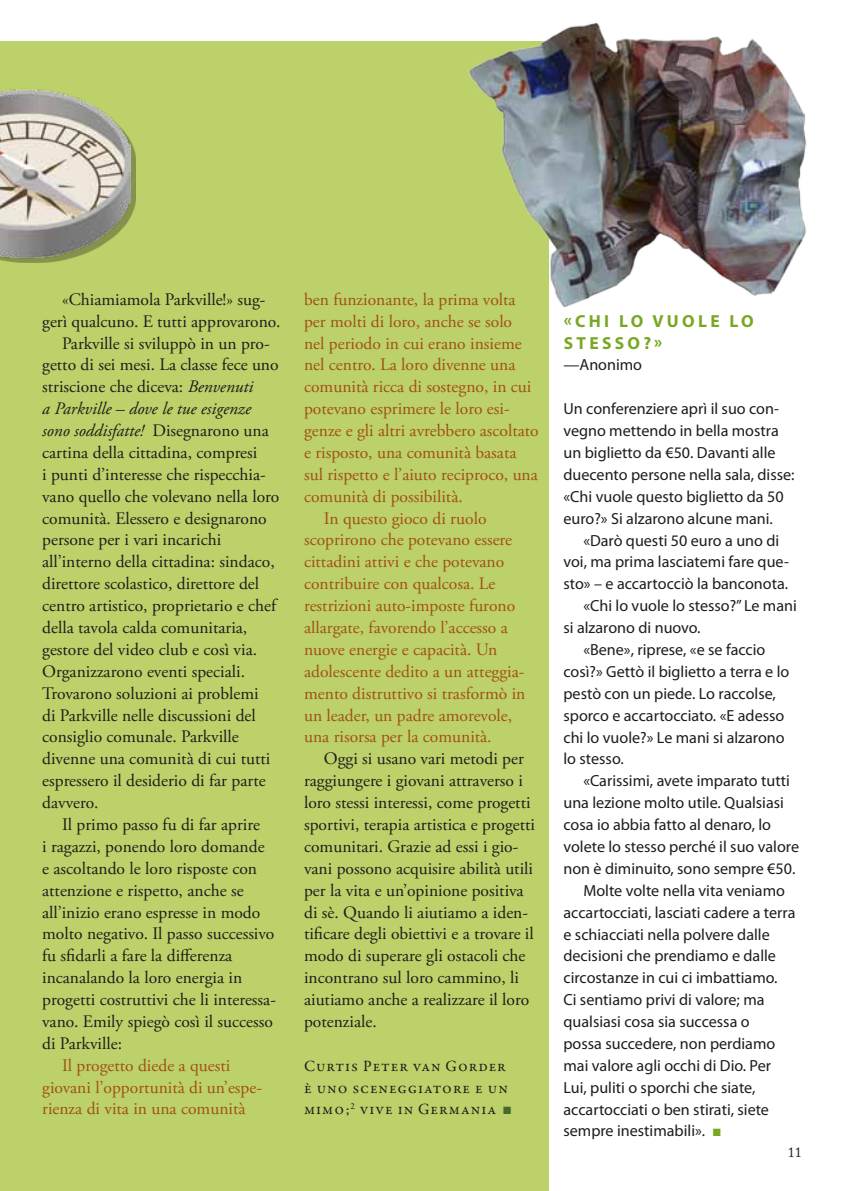
<style>
.page{position:relative;width:844px;height:1191px;background:#fff}
.page>*{position:absolute;margin:0;border:0;box-sizing:border-box;transform-origin:0 0}
.t1{font:17.5px/21.9px "Adobe Garamond Pro";color:#1d1d1b}
.t2{font:17.5px/21.9px "Adobe Garamond Pro";color:#a15017}
.t3{font:italic 17.5px "Adobe Garamond Pro";color:#1d1d1b}
.t4{font:700 17.5px/21.9px "Myriad Pro";letter-spacing:.19em;color:#79a722}
.t5{font:16.1px/21.9px "Myriad Pro";color:#1d1d1b}
.t6{font:15.75px/21.9px "Garamond Premr Pro";letter-spacing:.06em;color:#1d1d1b}
.t7{font:14px "Adobe Caslon Pro";color:#1d1d1b}
.s1{font-style:italic}
.s2{font-style:normal}
.s3{font-family:"Arial";color:#44692a}
.s4{font-family:"Arial";font-size:15.75px;color:#79a722}
</style>
<div class="page">
<div style="left:0;top:42px;width:548px;height:1149px;background:#bcd169"></div>
<div style="left:0;top:95px;width:136px;height:168px;background:#1d1d1b;opacity:.35"></div>
<img style="left:0;top:41px;width:130px;height:222px">
<img style="left:466px;top:22px;width:341px;height:284px">
<p class="t1" style="left:62px;top:289px;width:205px">«Chiamiamola Parkville!» sug-</p>
<p class="t1" style="left:42px;top:311px;width:240px">gerì qualcuno. E tutti approvarono.</p>
<p class="t1" style="left:62px;top:333px;width:209px">Parkville si sviluppò in un pro-</p>
<p class="t1" style="left:42px;top:354px;width:238px">getto di sei mesi. La classe fece uno</p>
<p class="t1" style="left:42px;top:376px;width:212px">striscione che diceva: <span class="s1">Benvenuti</span></p>
<p class="t3" style="left:42px;top:398px;width:210px">a Parkville – dove le tue esigenze</p>
<p class="t3" style="left:42px;top:420px;width:228px">sono soddisfatte! <span class="s2">Disegnarono una</span></p>
<p class="t1" style="left:42px;top:442px;width:217px">cartina della cittadina, compresi</p>
<p class="t1" style="left:42px;top:464px;width:225px">i punti d’interesse che rispecchia-</p>
<p class="t1" style="left:42px;top:486px;width:239px">vano quello che volevano nella loro</p>
<p class="t1" style="left:42px;top:508px;width:226px">comunità. Elessero e designarono</p>
<p class="t1" style="left:42px;top:529px;width:180px">persone per i vari incarichi</p>
<p class="t1" style="left:42px;top:551px;width:234px">all’interno della cittadina: sindaco,</p>
<p class="t1" style="left:42px;top:573px;width:218px">direttore scolastico, direttore del</p>
<p class="t1" style="left:42px;top:595px;width:235px">centro artistico, proprietario e chef</p>
<p class="t1" style="left:42px;top:617px;width:206px">della tavola calda comunitaria,</p>
<p class="t1" style="left:42px;top:639px;width:216px">gestore del video club e così via.</p>
<p class="t1" style="left:42px;top:661px;width:204px">Organizzarono eventi speciali.</p>
<p class="t1" style="left:42px;top:683px;width:218px">Trovarono soluzioni ai problemi</p>
<p class="t1" style="left:42px;top:704px;width:215px">di Parkville nelle discussioni del</p>
<p class="t1" style="left:42px;top:726px;width:198px">consiglio comunale. Parkville</p>
<p class="t1" style="left:42px;top:748px;width:229px">divenne una comunità di cui tutti</p>
<p class="t1" style="left:42px;top:770px;width:225px">espressero il desiderio di far parte</p>
<p class="t1" style="left:42px;top:792px;width:58px">davvero.</p>
<p class="t1" style="left:62px;top:814px;width:199px">Il primo passo fu di far aprire</p>
<p class="t1" style="left:42px;top:836px;width:224px">i ragazzi, ponendo loro domande</p>
<p class="t1" style="left:42px;top:858px;width:216px">e ascoltando le loro risposte con</p>
<p class="t1" style="left:42px;top:879px;width:203px">attenzione e rispetto, anche se</p>
<p class="t1" style="left:42px;top:901px;width:220px">all’inizio erano espresse in modo</p>
<p class="t1" style="left:42px;top:923px;width:234px">molto negativo. Il passo successivo</p>
<p class="t1" style="left:42px;top:945px;width:191px">fu sfidarli a fare la differenza</p>
<p class="t1" style="left:42px;top:967px;width:201px">incanalando la loro energia in</p>
<p class="t1" style="left:42px;top:989px;width:235px">progetti costruttivi che li interessa-</p>
<p class="t1" style="left:42px;top:1011px;width:232px">vano. Emily spiegò così il successo</p>
<p class="t1" style="left:42px;top:1033px;width:81px">di Parkville:</p>
<p class="t2" style="left:42px;top:1054px;width:221px;text-indent:20px">Il progetto diede a questi giovani l’opportunità di un’espe&shy;rienza di vita in una comunità</p>
<p class="t2" style="left:304px;top:289px;width:213px">ben funzionante, la prima volta</p>
<p class="t2" style="left:304px;top:311px;width:209px">per molti di loro, anche se solo</p>
<p class="t2" style="left:304px;top:333px;width:219px">nel periodo in cui erano insieme</p>
<p class="t2" style="left:304px;top:354px;width:213px">nel centro. La loro divenne una</p>
<p class="t2" style="left:304px;top:376px;width:229px">comunità ricca di sostegno, in cui</p>
<p class="t2" style="left:304px;top:398px;width:207px">potevano esprimere le loro esi-</p>
<p class="t2" style="left:304px;top:420px;width:236px">genze e gli altri avrebbero ascoltato</p>
<p class="t2" style="left:304px;top:442px;width:214px">e risposto, una comunità basata</p>
<p class="t2" style="left:304px;top:464px;width:235px">sul rispetto e l’aiuto reciproco, una</p>
<p class="t2" style="left:304px;top:486px;width:160px">comunità di possibilità.</p>
<p class="t2" style="left:324px;top:508px;width:164px">In questo gioco di ruolo</p>
<p class="t2" style="left:304px;top:529px;width:209px">scoprirono che potevano essere</p>
<p class="t2" style="left:304px;top:551px;width:202px">cittadini attivi e che potevano</p>
<p class="t2" style="left:304px;top:573px;width:193px">contribuire con qualcosa. Le</p>
<p class="t2" style="left:304px;top:595px;width:212px">restrizioni auto-imposte furono</p>
<p class="t2" style="left:304px;top:617px;width:205px">allargate, favorendo l’accesso a</p>
<p class="t2" style="left:304px;top:639px;width:195px">nuove energie e capacità. Un</p>
<p class="t2" style="left:304px;top:661px;width:222px">adolescente dedito a un atteggia-</p>
<p class="t2" style="left:304px;top:683px;width:223px">mento distruttivo si trasformò in</p>
<p class="t2" style="left:304px;top:704px;width:210px">un leader, un padre amorevole,</p>
<p class="t2" style="left:304px;top:726px;width:189px">una risorsa per la comunità.</p>
<p class="t1" style="left:304px;top:748px;width:232px;text-indent:20px">Oggi si usano vari metodi per raggiungere i giovani attraverso i loro stessi interessi, come progetti sportivi, terapia artistica e progetti comunitari. Grazie ad essi i gio&shy;vani possono acquisire abilità utili per la vita e un’opinione positiva di sè. Quando li aiutiamo a iden&shy;tificare degli obiettivi e a trovare il modo di superare gli ostacoli che incontrano sul loro cammino, li aiutiamo anche a realizzare il loro potenziale.</p>
<p class="t6" style="left:304px;top:1055px;width:209px">Curtis Peter van Gorder è uno sceneggiatore e un mimo;<sup>2</sup> vive in Germania <span class="s3">■</span></p>
<p class="t4" style="left:563px;top:309px;width:191px">«CHI LO VUOLE LO<br>STESSO?»</p>
<p class="t5" style="left:563px;top:354px;width:80px">—Anonimo</p>
<p class="t5" style="left:563px;top:397px;width:232px">Un conferenziere aprì il suo con&shy;vegno mettendo in bella mostra un biglietto da €50. Davanti alle duecento persone nella sala, disse: «Chi vuole questo biglietto da 50 euro?» Si alzarono alcune mani.</p>
<p class="t5" style="left:583px;top:529px;width:197px">«Darò questi 50 euro a uno di</p>
<p class="t5" style="left:563px;top:551px;width:227px">voi, ma prima lasciatemi fare que-</p>
<p class="t5" style="left:563px;top:572px;width:226px">sto» – e accartocciò la banconota.</p>
<p class="t5" style="left:583px;top:594px;width:215px">«Chi lo vuole lo stesso?” Le mani</p>
<p class="t5" style="left:563px;top:616px;width:139px">si alzarono di nuovo.</p>
<p class="t5" style="left:583px;top:638px;width:183px">«Bene», riprese, «e se faccio</p>
<p class="t5" style="left:563px;top:660px;width:227px">così?» Gettò il biglietto a terra e lo</p>
<p class="t5" style="left:563px;top:682px;width:214px">pestò con un piede. Lo raccolse,</p>
<p class="t5" style="left:563px;top:704px;width:222px">sporco e accartocciato. «E adesso</p>
<p class="t5" style="left:563px;top:726px;width:223px">chi lo vuole?» Le mani si alzarono</p>
<p class="t5" style="left:563px;top:748px;width:62px">lo stesso.</p>
<p class="t5" style="left:583px;top:769px;width:208px">«Carissimi, avete imparato tutti</p>
<p class="t5" style="left:563px;top:791px;width:222px">una lezione molto utile. Qualsiasi</p>
<p class="t5" style="left:563px;top:813px;width:209px">cosa io abbia fatto al denaro, lo</p>
<p class="t5" style="left:563px;top:835px;width:237px">volete lo stesso perché il suo valore</p>
<p class="t5" style="left:563px;top:857px;width:233px">non è diminuito, sono sempre €50.</p>
<p class="t5" style="left:583px;top:879px;width:203px">Molte volte nella vita veniamo</p>
<p class="t5" style="left:563px;top:901px;width:233px">accartocciati, lasciati cadere a terra</p>
<p class="t5" style="left:563px;top:923px;width:208px">e schiacciati nella polvere dalle</p>
<p class="t5" style="left:563px;top:944px;width:214px">decisioni che prendiamo e dalle</p>
<p class="t5" style="left:563px;top:966px;width:215px">circostanze in cui ci imbattiamo.</p>
<p class="t5" style="left:563px;top:988px;width:202px">Ci sentiamo privi di valore; ma</p>
<p class="t5" style="left:563px;top:1010px;width:188px">qualsiasi cosa sia successa o</p>
<p class="t5" style="left:563px;top:1032px;width:213px">possa succedere, non perdiamo</p>
<p class="t5" style="left:563px;top:1054px;width:209px">mai valore agli occhi di Dio. Per</p>
<p class="t5" style="left:563px;top:1076px;width:193px">Lui, puliti o sporchi che siate,</p>
<p class="t5" style="left:563px;top:1098px;width:207px">accartocciati o ben stirati, siete</p>
<p class="t5" style="left:563px;top:1119px;width:159px">sempre inestimabili». <span class="s4">■</span></p>
<p class="t7" style="left:787px;top:1144px;width:15px">11</p>
</div>
